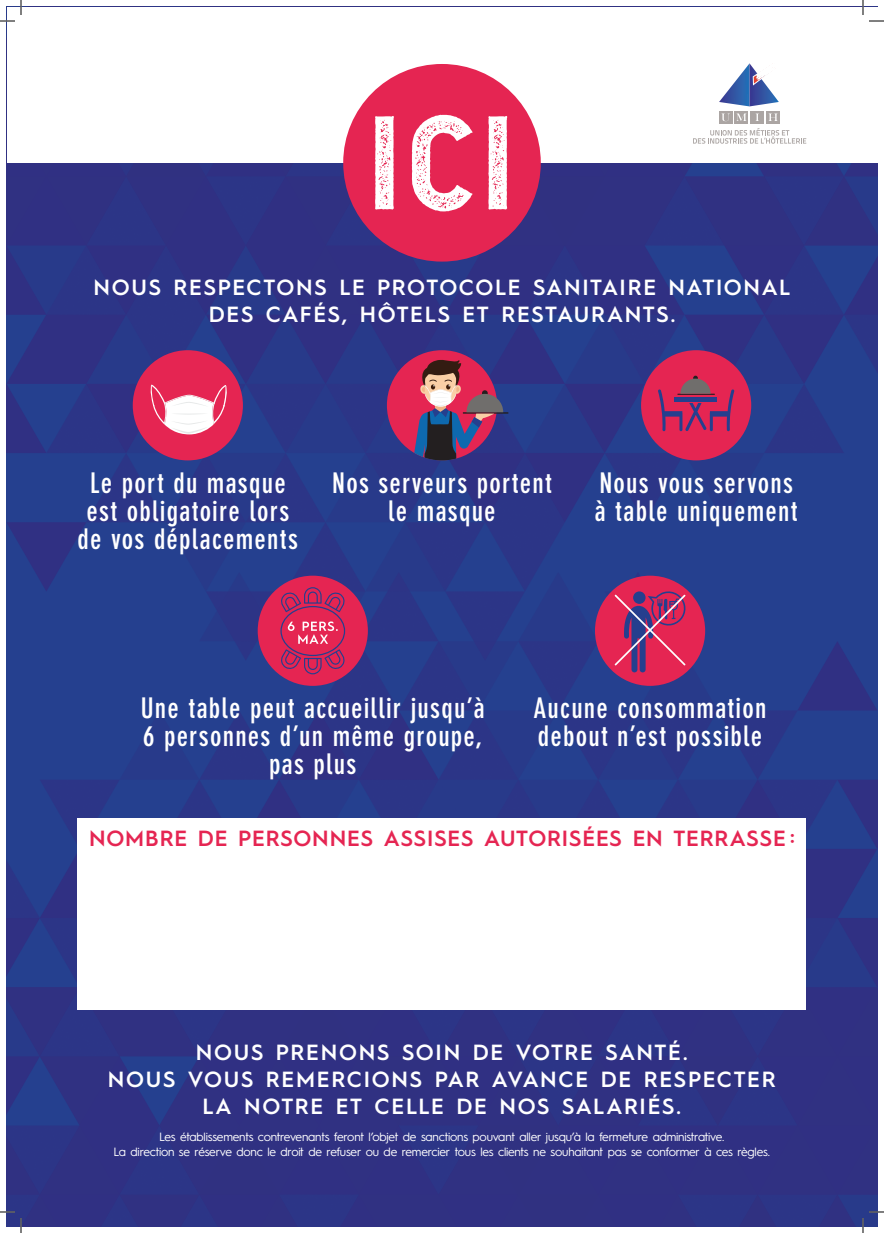
<style>
.page{position:relative;width:884px;height:1233px;background:#fff}
.page>*{position:absolute;margin:0;border:0;box-sizing:border-box;transform-origin:0 0}
.t1{font:126.5px "Hansief Rough";color:#fff}
.t2{font:700 condensed 28px/28px "DIN Neuzeit Grotesk";letter-spacing:.045em;color:#fff;text-align:center}
.t3{font:600 22px/27px "Hurme Geometric Sans 1";letter-spacing:.075em;color:#fff;text-align:center}
.t4{font:600 22px "Hurme Geometric Sans 1";letter-spacing:.04em;color:#e52552}
.t5{font:12px/15px "Hurme Geometric Sans 1";letter-spacing:-.02em;color:#fff;text-align:center}
</style>
<div class="page">
<img style="left:7px;top:163px;width:870px;height:1063px">
<div style="left:343px;top:64px;width:198px;height:198px;background:#e52552;border-radius:50%"></div>
<div style="left:387px;top:350px;width:110px;height:110px;background:#e52552;border-radius:50%"></div>
<hr style="left:463px;top:412px;width:45px;height:2px;background:#231f20">
<svg style="left:412px;top:359px;width:91px;height:101px"></svg>
<div style="left:133px;top:350px;width:110px;height:110px;background:#e52552;border-radius:50%"></div>
<svg style="left:150px;top:384px;width:77px;height:50px"></svg>
<div style="left:595px;top:575px;width:110px;height:111px;background:#e52552;border-radius:50%"></div>
<svg style="left:613px;top:589px;width:74px;height:83px"></svg>
<div style="left:258px;top:575px;width:110px;height:111px;background:#e52552;border-radius:50%"></div>
<svg style="left:280px;top:587px;width:65px;height:87px"></svg>
<div style="left:78px;top:818px;width:728px;height:191px;background:#fff"></div>
<div style="left:641px;top:350px;width:110px;height:110px;background:#e52552;border-radius:50%"></div>
<svg style="left:658px;top:376px;width:76px;height:55px"></svg>
<svg style="left:693px;top:128px;width:113px;height:16px"></svg>
<svg style="left:719px;top:63px;width:60px;height:43px"></svg>
<div style="left:735px;top:111px;width:13px;height:12px;background:#aba5a3"></div>
<div style="left:750px;top:111px;width:14px;height:12px;background:#aba5a3"></div>
<div style="left:719px;top:111px;width:13px;height:12px;background:#aba5a3"></div>
<div style="left:766px;top:111px;width:14px;height:12px;background:#aba5a3"></div>
<svg style="left:721px;top:113px;width:9px;height:8px"></svg>
<svg style="left:736px;top:113px;width:11px;height:8px"></svg>
<svg style="left:756px;top:113px;width:3px;height:8px"></svg>
<svg style="left:769px;top:113px;width:9px;height:8px"></svg>
<svg style="left:0;top:1211px;width:15px;height:1px"></svg>
<svg style="left:869px;top:1211px;width:15px;height:1px"></svg>
<svg style="left:0;top:0;width:22px;height:22px"></svg>
<svg style="left:20px;top:1218px;width:2px;height:15px"></svg>
<svg style="left:862px;top:0;width:22px;height:22px"></svg>
<svg style="left:862px;top:1218px;width:2px;height:15px"></svg>
<h1 class="t1" style="left:369px;top:82px;width:147px">ICI</h1>
<p class="t3" style="left:93px;top:272px;width:698px">NOUS RESPECTON S LE PROTOCOLE SAN ITAIRE NATIONAL<br>DES CAFÉS, HÔTELS ET RESTAURANTS.</p>
<p class="t2" style="left:78px;top:469px;width:222px">Le port du masque est obligatoire lors de vos déplacements</p>
<p class="t2" style="left:332px;top:470px;width:221px">Nos serveurs portent le masque</p>
<p class="t2" style="left:595px;top:469px;width:204px;text-align:left">Nous vous servons à table uniquement</p>
<p class="t2" style="left:141px;top:694px;width:345px">Une table peut accueillir jusqu’à<br>6 personnes d’un même groupe, pas plus</p>
<p class="t2" style="left:534px;top:694px;width:234px;text-align:left">Aucune consommation debout n’est possible</p>
<p class="t4" style="left:89px;top:822px;width:165px">NOMBRE DE PERSO</p>
<p class="t4" style="left:312px;top:822px;width:86px">NNES ASSISES</p>
<p class="t4" style="left:484px;top:822px;width:15px">AUTORISÉES</p>
<p class="t4" style="left:633px;top:822px;width:164px">EN TERRASSE :</p>
<p class="t3" style="left:108px;top:1037px;width:669px">NOUS PRENONS SOIN DE VOTRE SANTÉ.<br>NOUS VOUS REMERCIONS PAR AVANCE DE RESPECTER<br>LA NOTRE ET CELLE DE NOS SALARIÉS.</p>
<p class="t5" style="left:113px;top:1128px;width:658px">Les établissements contrevenants feront l’objet de sanctions pouvant aller jusqu’à la fermeture administrative.<br>La direction se réserve donc le droit de refuser ou de remercier tous les clients ne souhaitant pas se conformer à ces règles.</p>
</div>
